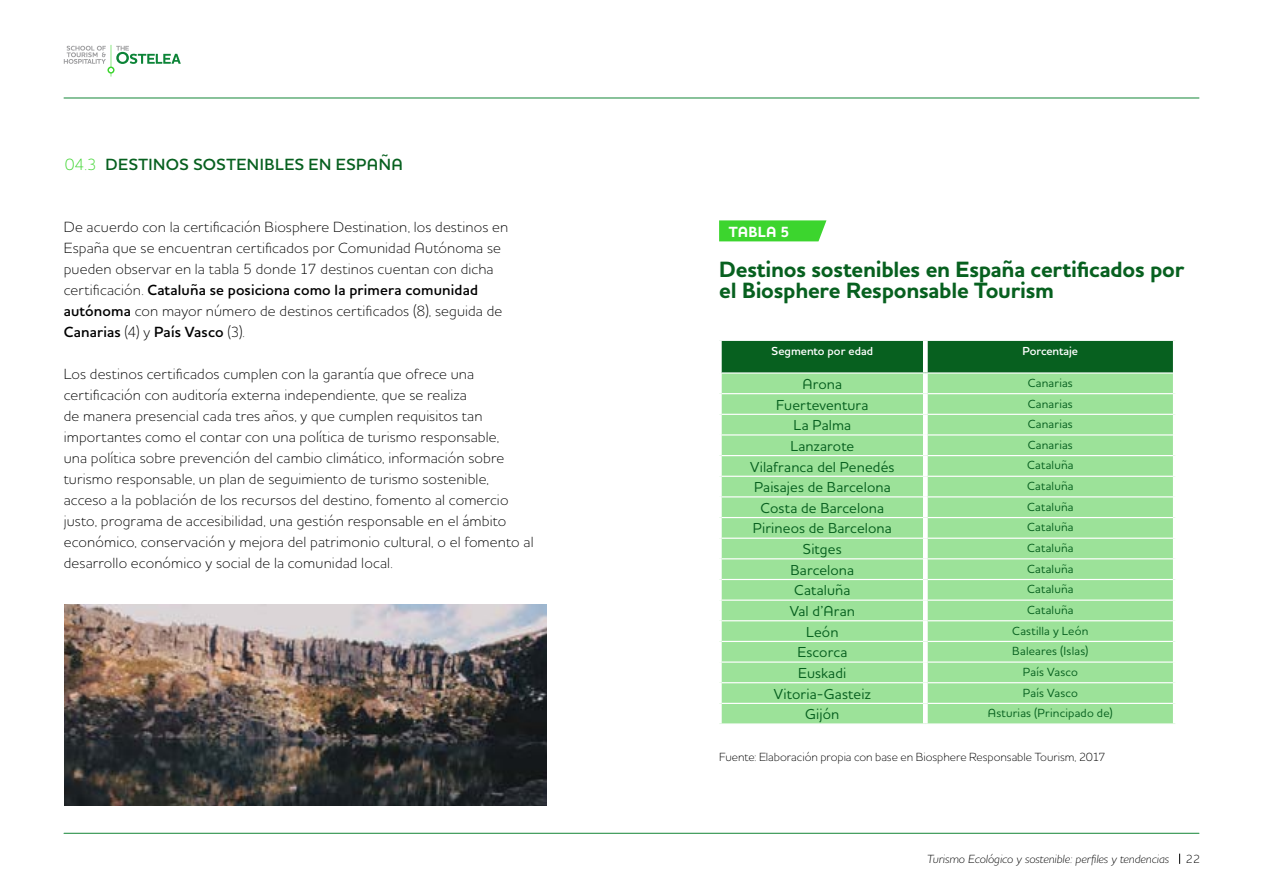
<style>
.page{position:relative;width:1263px;height:893px;background:#fff}
.page>*{position:absolute;margin:0;border:0;box-sizing:border-box;transform-origin:0 0}
.t1{font:700 22.5px/21px "Houschka Pro";letter-spacing:-.01em;color:#07601f}
.t2{font:600 16.5px "Houschka Pro";letter-spacing:.025em;color:#07601f}
.t3{font:300 15px/21px "Houschka Pro";letter-spacing:.01em;color:#000}
.t4{font:700 15px "Houschka Pro";color:#fff}
.t5{font:500 14.7px "Houschka Pro";letter-spacing:.01em;color:#07601f}
.t6{font:500 12px "Houschka Pro";letter-spacing:.015em;color:#07601f}
.t7{font:300 12px "Houschka Pro";letter-spacing:-.005em;color:#000}
.t8{font:italic 300 12px "Houschka Pro";color:#000}
.t9{font:600 11.85px "Houschka Pro";color:#fff}
.s1{font-weight:300;color:#3cd52e}
.s2{font-weight:600}
</style>
<div class="page">
<hr style="left:64px;top:98px;width:1135px;height:1px;background:#148637">
<svg style="left:64px;top:45px;width:117px;height:32px"></svg>
<hr style="left:64px;top:833px;width:1135px;height:1px;background:#148637">
<svg style="left:719px;top:220px;width:107px;height:21px;background:#46d738"></svg>
<div style="left:722px;top:341px;width:451px;height:31px;background:#07601f"></div>
<div style="left:722px;top:374px;width:451px;height:349px;background:#9ce299"></div>
<hr style="left:722px;top:393px;width:201px;height:1px;background:#fff">
<hr style="left:928px;top:393px;width:245px;height:1px;background:#fff">
<hr style="left:722px;top:414px;width:201px;height:1px;background:#fff">
<hr style="left:928px;top:414px;width:245px;height:1px;background:#fff">
<hr style="left:722px;top:434px;width:201px;height:2px;background:#fff">
<hr style="left:928px;top:434px;width:245px;height:2px;background:#fff">
<hr style="left:722px;top:455px;width:201px;height:1px;background:#fff">
<hr style="left:928px;top:455px;width:245px;height:1px;background:#fff">
<hr style="left:722px;top:476px;width:201px;height:1px;background:#fff">
<hr style="left:928px;top:476px;width:245px;height:1px;background:#fff">
<hr style="left:722px;top:496px;width:201px;height:1px;background:#fff">
<hr style="left:928px;top:496px;width:245px;height:1px;background:#fff">
<hr style="left:722px;top:517px;width:201px;height:1px;background:#fff">
<hr style="left:928px;top:517px;width:245px;height:1px;background:#fff">
<hr style="left:722px;top:538px;width:201px;height:1px;background:#fff">
<hr style="left:928px;top:538px;width:245px;height:1px;background:#fff">
<hr style="left:722px;top:558px;width:201px;height:1px;background:#fff">
<hr style="left:928px;top:558px;width:245px;height:1px;background:#fff">
<hr style="left:722px;top:579px;width:201px;height:1px;background:#fff">
<hr style="left:928px;top:579px;width:245px;height:1px;background:#fff">
<hr style="left:722px;top:600px;width:201px;height:1px;background:#fff">
<hr style="left:928px;top:600px;width:245px;height:1px;background:#fff">
<hr style="left:722px;top:620px;width:201px;height:1px;background:#fff">
<hr style="left:928px;top:620px;width:245px;height:1px;background:#fff">
<hr style="left:722px;top:641px;width:201px;height:1px;background:#fff">
<hr style="left:928px;top:641px;width:245px;height:1px;background:#fff">
<hr style="left:722px;top:661px;width:201px;height:2px;background:#fff">
<hr style="left:928px;top:661px;width:245px;height:2px;background:#fff">
<hr style="left:722px;top:682px;width:201px;height:1px;background:#fff">
<hr style="left:928px;top:682px;width:245px;height:1px;background:#fff">
<hr style="left:722px;top:703px;width:201px;height:1px;background:#fff">
<hr style="left:928px;top:703px;width:245px;height:1px;background:#fff">
<div style="left:923px;top:374px;width:5px;height:20px;background:#fff"></div>
<div style="left:923px;top:394px;width:5px;height:20px;background:#fff"></div>
<div style="left:923px;top:414px;width:5px;height:21px;background:#fff"></div>
<div style="left:923px;top:435px;width:5px;height:21px;background:#fff"></div>
<div style="left:923px;top:456px;width:5px;height:20px;background:#fff"></div>
<div style="left:923px;top:476px;width:5px;height:21px;background:#fff"></div>
<div style="left:923px;top:497px;width:5px;height:21px;background:#fff"></div>
<div style="left:923px;top:518px;width:5px;height:20px;background:#fff"></div>
<div style="left:923px;top:538px;width:5px;height:21px;background:#fff"></div>
<div style="left:923px;top:559px;width:5px;height:20px;background:#fff"></div>
<div style="left:923px;top:579px;width:5px;height:21px;background:#fff"></div>
<div style="left:923px;top:600px;width:5px;height:21px;background:#fff"></div>
<div style="left:923px;top:621px;width:5px;height:20px;background:#fff"></div>
<div style="left:923px;top:641px;width:5px;height:21px;background:#fff"></div>
<div style="left:923px;top:662px;width:5px;height:21px;background:#fff"></div>
<div style="left:923px;top:683px;width:5px;height:20px;background:#fff"></div>
<div style="left:923px;top:703px;width:5px;height:20px;background:#fff"></div>
<div style="left:923px;top:341px;width:5px;height:31px;background:#fff"></div>
<img style="left:65px;top:604px;width:481px;height:202px">
<p class="t2" style="left:65px;top:154px;width:340px"><span class="s1">04.3</span> DESTINOS SOSTENIBLES EN ESPAÑA</p>
<p class="t3" style="left:64px;top:216px;width:446px">De acuerdo con la certificación Biosphere Destination, los destinos en España que se encuentran certificados por Comunidad Autónoma se pueden observar en la tabla 5 donde 17 destinos cuentan con dicha certificación. <span class="s2">Cataluña se posiciona como la primera comunidad autónoma</span> con mayor número de destinos certificados (8), seguida de <span class="s2">Canarias</span> (4) y <span class="s2">País Vasco</span> (3).</p>
<p class="t3" style="left:64px;top:363px;width:471px">Los destinos certificados cumplen con la garantía que ofrece una certificación con auditoría externa independiente, que se realiza<br>de manera presencial cada tres años, y que cumplen requisitos tan importantes como el contar con una política de turismo responsable,<br>una política sobre prevención del cambio climático, información sobre turismo responsable, un plan de seguimiento de turismo sostenible, acceso a la población de los recursos del destino, fomento al comercio justo, programa de accesibilidad, una gestión responsable en el ámbito económico, conservación y mejora del patrimonio cultural, o el fomento al desarrollo económico y social de la comunidad local.</p>
<p class="t4" style="left:729px;top:222px;width:62px">TABLA 5</p>
<h1 class="t1" style="left:719px;top:260px;width:467px">Destinos sostenibles en España certificados por el Biosphere Responsable Tourism</h1>
<p class="t9" style="left:772px;top:343px;width:103px">Segmento por edad</p>
<p class="t9" style="left:1022px;top:343px;width:57px">Porcentaje</p>
<p class="t5" style="left:802px;top:375px;width:41px">Arona</p>
<p class="t6" style="left:1028px;top:375px;width:47px">Canarias</p>
<p class="t5" style="left:776px;top:395px;width:94px">Fuerteventura</p>
<p class="t6" style="left:1028px;top:396px;width:47px">Canarias</p>
<p class="t5" style="left:793px;top:416px;width:59px">La Palma</p>
<p class="t6" style="left:1028px;top:416px;width:47px">Canarias</p>
<p class="t5" style="left:790px;top:436px;width:65px">Lanzarote</p>
<p class="t6" style="left:1028px;top:437px;width:47px">Canarias</p>
<p class="t5" style="left:750px;top:457px;width:146px">Vilafranca del Penedés</p>
<p class="t6" style="left:1027px;top:458px;width:48px">Cataluña</p>
<p class="t5" style="left:754px;top:478px;width:138px">Paisajes de Barcelona</p>
<p class="t6" style="left:1027px;top:478px;width:48px">Cataluña</p>
<p class="t5" style="left:761px;top:498px;width:125px">Costa de Barcelona</p>
<p class="t6" style="left:1027px;top:499px;width:48px">Cataluña</p>
<p class="t5" style="left:753px;top:519px;width:140px">Pirineos de Barcelona</p>
<p class="t6" style="left:1027px;top:520px;width:48px">Cataluña</p>
<p class="t5" style="left:803px;top:540px;width:40px">Sitges</p>
<p class="t6" style="left:1027px;top:540px;width:48px">Cataluña</p>
<p class="t5" style="left:790px;top:560px;width:65px">Barcelona</p>
<p class="t6" style="left:1027px;top:561px;width:48px">Cataluña</p>
<p class="t5" style="left:794px;top:581px;width:58px">Cataluña</p>
<p class="t6" style="left:1027px;top:582px;width:48px">Cataluña</p>
<p class="t5" style="left:790px;top:602px;width:67px">Val d’Aran</p>
<p class="t6" style="left:1027px;top:602px;width:48px">Cataluña</p>
<p class="t5" style="left:806px;top:622px;width:34px">León</p>
<p class="t6" style="left:1012px;top:623px;width:78px">Castilla y León</p>
<p class="t5" style="left:797px;top:643px;width:51px">Escorca</p>
<p class="t6" style="left:1012px;top:644px;width:78px">Baleares (Islas)</p>
<p class="t5" style="left:798px;top:664px;width:50px">Euskadi</p>
<p class="t6" style="left:1023px;top:664px;width:56px">País Vasco</p>
<p class="t5" style="left:774px;top:684px;width:98px">Vitoria-Gasteiz</p>
<p class="t6" style="left:1023px;top:685px;width:56px">País Vasco</p>
<p class="t5" style="left:805px;top:705px;width:36px">Gijón</p>
<p class="t6" style="left:988px;top:705px;width:126px">Asturias (Principado de)</p>
<p class="t7" style="left:719px;top:749px;width:388px">Fuente: Elaboración propia con base en Biosphere Responsable Tourism, 2017</p>
<p class="t8" style="left:927px;top:851px;width:244px">Turismo Ecológico y sostenible: perfiles y tendencias</p>
<p class="t7" style="left:1186px;top:851px;width:16px">22</p>
</div>
